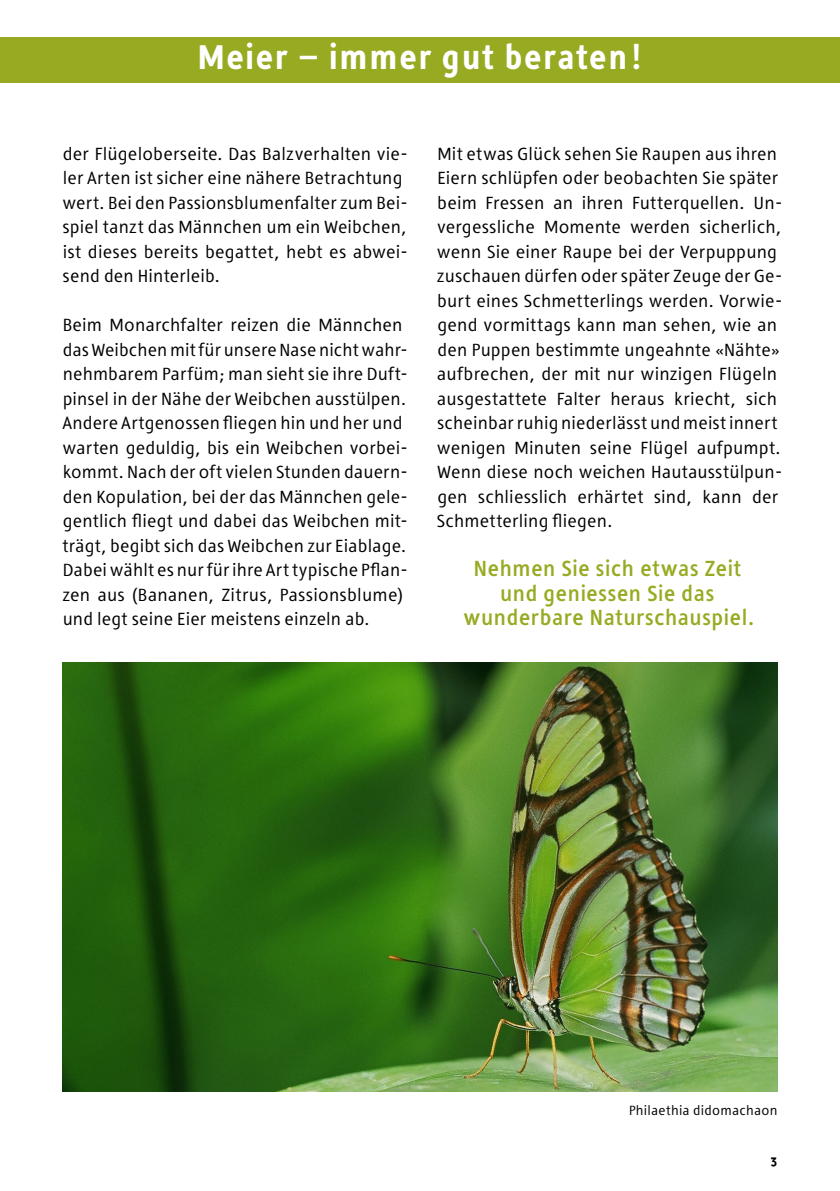
<style>
.page{position:relative;width:840px;height:1191px;background:#fff}
.page>*{position:absolute;margin:0;border:0;box-sizing:border-box;transform-origin:0 0}
.t1{font:900 36px "Tara";letter-spacing:.01em;color:#fff}
._03_Thementitel{font:700 23px/24.4px "Tara";color:#98aa22;text-align:center}
._05_Grundtext{font:18.4px/24.6px "Tara";letter-spacing:.005em;color:#000}
._08_Liste_Grundtext{font:900 15px "Tara";color:#000}
._05_Legende{font:14px "Tara";letter-spacing:.02em;color:#000}
</style>
<div class="page">
<div style="left:0;top:37px;width:839px;height:45px;background:#98aa22"></div>
<img style="left:62px;top:662px;width:715px;height:429px">
<h1 class="t1" style="left:197px;top:38px;width:447px">Meier – immer gut beraten!</h1>
<p class="_05_Grundtext" style="left:62px;top:142px;width:347px">der Flügeloberseite. Das Balzverhalten vie&shy;ler Arten ist sicher eine nähere Betrachtung wert. Bei den Passionsblumenfalter zum Bei&shy;spiel tanzt das Männchen um ein Weibchen, ist dieses bereits begattet, hebt es abwei&shy;send den Hinterleib.</p>
<p class="_05_Grundtext" style="left:62px;top:313px;width:347px">Beim Monarchfalter reizen die Männchen das Weibchen mit für unsere Nase nicht wahr&shy;nehmbarem Parfüm; man sieht sie ihre Duft&shy;pinsel in der Nähe der Weibchen ausstülpen.<br>Andere Artgenossen fliegen hin und her und warten geduldig, bis ein Weibchen vorbei&shy;kommt. Nach der oft vielen Stunden dauern&shy;den Kopulation, bei der das Männchen gele&shy;gentlich fliegt und dabei das Weibchen mit&shy;trägt, begibt sich das Weibchen zur Eiablage.<br>Dabei wählt es nur für ihre Art typische Pflan&shy;zen aus (Bananen, Zitrus, Passionsblume) und legt seine Eier meistens einzeln ab.</p>
<p class="_05_Grundtext" style="left:436px;top:142px;width:347px">Mit etwas Glück sehen Sie Raupen aus ihren Eiern schlüpfen oder beobachten Sie später beim Fressen an ihren Futterquellen. Un&shy;vergessliche Momente werden sicherlich, wenn Sie einer Raupe bei der Verpuppung zuschauen dürfen oder später Zeuge der Ge&shy;burt eines Schmetterlings werden. Vorwie&shy;gend vormittags kann man sehen, wie an den Puppen bestimmte ungeahnte «Nähte» aufbrechen, der mit nur winzigen Flügeln ausgestattete Falter heraus kriecht, sich scheinbar ruhig niederlässt und meist innert wenigen Minuten seine Flügel aufpumpt.<br>Wenn diese noch weichen Hautausstülpun&shy;gen schliesslich erhärtet sind, kann der Schmetterling fliegen.</p>
<p class="_03_Thementitel" style="left:463px;top:557px;width:293px">Nehmen Sie sich etwas Zeit und geniessen Sie das wunderbare Naturschauspiel.</p>
<p class="_05_Legende" style="left:628px;top:1103px;width:150px">Philaethia didomachaon</p>
<p class="_08_Liste_Grundtext" style="left:769px;top:1151px;width:9px">3</p>
</div>
